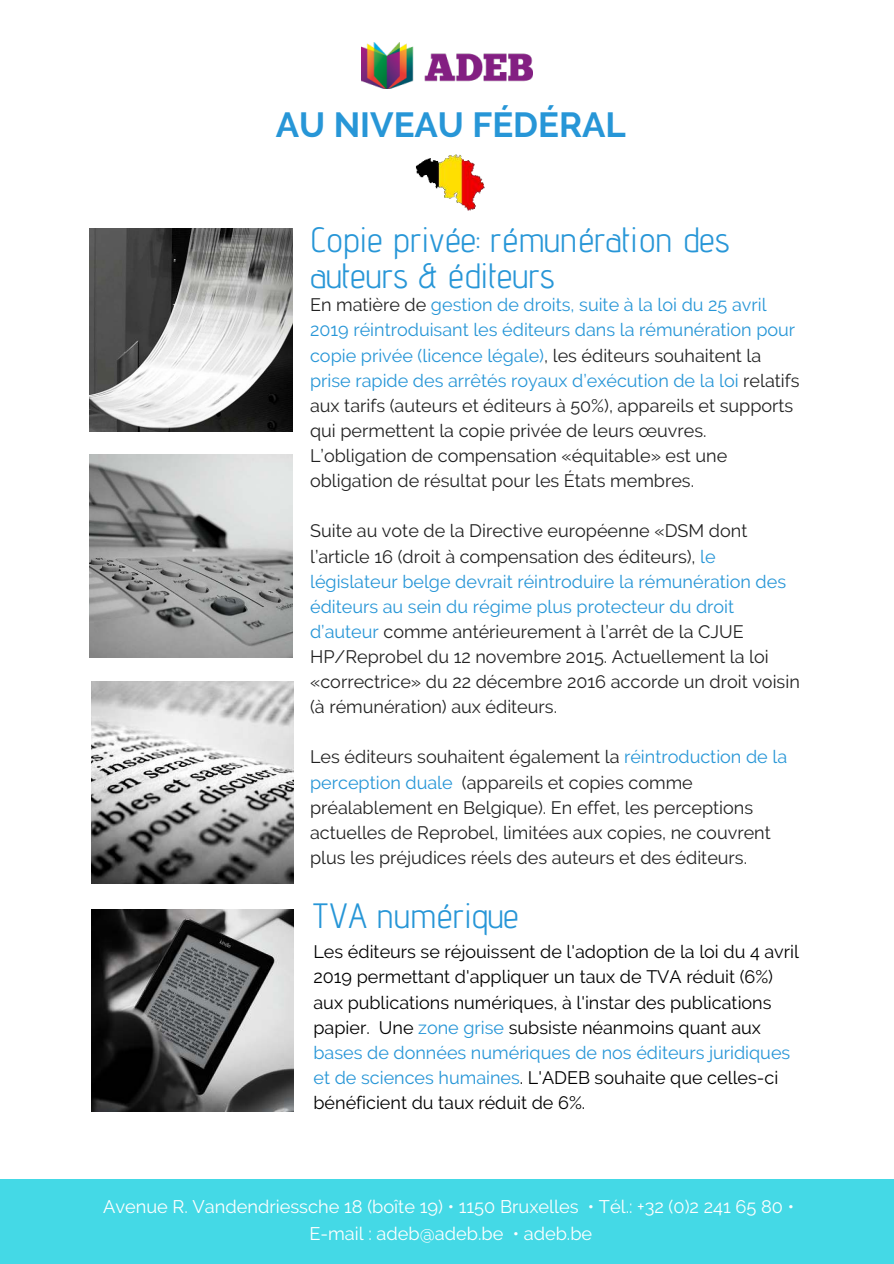
<style>
.page{position:relative;width:894px;height:1264px;background:#fff}
.page>*{position:absolute;margin:0;border:0;box-sizing:border-box;transform-origin:0 0}
.t1{font:35.1px/35.1px "Advent Pro";color:#2796d7}
.t2{font:700 34.8px "Raleway";color:#2796d7}
.t3{font:18.15px/27px "Raleway";color:#fff;text-align:center}
.t4{font:18px/25px "Raleway";color:#222}
.t5{font:18px/25px "Raleway";color:#000}
.s1{color:#2796d7}
</style>
<div class="page">
<div style="left:0;top:1179px;width:893px;height:84px;background:#44d9e6"></div>
<img style="left:361px;top:43px;width:171px;height:46px">
<img style="left:415px;top:154px;width:70px;height:57px">
<img style="left:91px;top:909px;width:203px;height:202px">
<img style="left:91px;top:681px;width:203px;height:203px">
<img style="left:89px;top:455px;width:203px;height:202px">
<img style="left:89px;top:229px;width:203px;height:202px">
<h2 class="t2" style="left:276px;top:105px;width:351px">AU NIVEAU FÉDÉRAL</h2>
<h1 class="t1" style="left:310px;top:222px;width:421px">Copie privée: rémunération des auteurs &amp; éditeurs</h1>
<p class="t4" style="left:310px;top:292px;width:491px">En matière de <span class="s1">gestion de droits, suite à la loi du 25 avril 2019 réintroduisant les éditeurs dans la rémunération pour copie privée (licence légale)</span>, les éditeurs souhaitent la <span class="s1">prise rapide des arrêtés royaux d’exécution de la loi</span> relatifs aux tarifs (auteurs et éditeurs à 50%), appareils et supports qui permettent la copie privée de leurs œuvres.<br>L’obligation de compensation «équitable» est une obligation de résultat pour les États membres.</p>
<p class="t4" style="left:310px;top:518px;width:491px">Suite au vote de la Directive européenne «DSM dont l’article 16 (droit à compensation des éditeurs), <span class="s1">le législateur belge devrait réintroduire la rémunération des éditeurs au sein du régime plus protecteur du droit d’auteur</span> comme antérieurement à l’arrêt de la CJUE HP/Reprobel du 12 novembre 2015. Actuellement la loi «correctrice» du 22 décembre 2016 accorde un droit voisin (à rémunération) aux éditeurs.</p>
<p class="t4" style="left:310px;top:744px;width:478px">Les éditeurs souhaitent également la <span class="s1">réintroduction de la perception duale</span> (appareils et copies comme préalablement en Belgique). En effet, les perceptions actuelles de Reprobel, limitées aux copies, ne couvrent plus les préjudices réels des auteurs et des éditeurs.</p>
<h1 class="t1" style="left:313px;top:897px;width:207px">TVA numérique</h1>
<p class="t5" style="left:313px;top:939px;width:487px">Les éditeurs se réjouissent de l'adoption de la loi du 4 avril 2019 permettant d'appliquer un taux de TVA réduit (6%) aux publications numériques, à l'instar des publications papier. Une <span class="s1">zone grise</span> subsiste néanmoins quant aux <span class="s1">bases de données numériques de nos éditeurs juridiques et de sciences humaines</span>. L'ADEB souhaite que celles-ci bénéficient du taux réduit de 6%.</p>
<p class="t3" style="left:103px;top:1192px;width:692px">Avenue R. Vandendriessche 18 (boîte 19) • 1150 Bruxelles • Tél.: +32 (0)2 241 65 80 •<br>E-mail : adeb@adeb.be • adeb.be</p>
</div>
